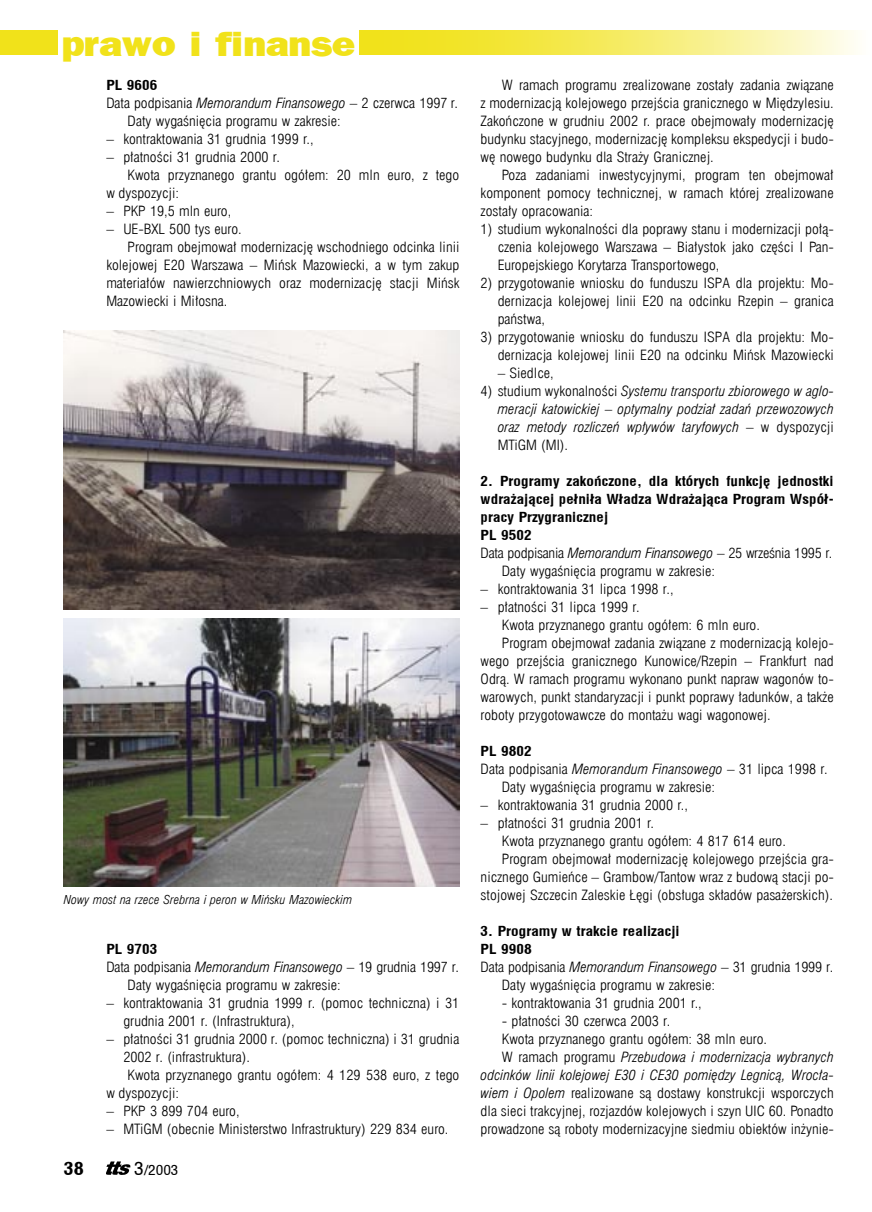
<style>
.page{position:relative;width:872px;height:1212px;background:#fff}
.page>*{position:absolute;margin:0;border:0;box-sizing:border-box;transform-origin:0 0}
.t1{font:36px "Frankfurt Goth Hvypl";color:#f1e21a;scale:1.1 1}
.t2{font:700 18px "Switzerland Condpl";color:#000;scale:1.1 1}
.tekst{font:13.8px/18px "Swis 721 Lt Cn EU Normal";color:#000;text-align:justify;scale:1.1 1}
.tekst1{font:13.8px/18px "Swis 721 Lt Cn EU Normal";color:#000;text-align:justify;scale:1.1 1}
.tekst0{font:13.8px "Swis 721 Lt Cn EU Normal";letter-spacing:-.01em;color:#000;scale:1.1 1}
.tytuł2{font:700 13.8px/18px "Switzerland Condpl";color:#000;text-align:justify;scale:1.1 1}
.tekst1-2{font:13.8px/18px "Swis 721 Lt Cn EU Italic";color:#000;text-align:justify;scale:1.1 1}
.t3{font:13.8px "Switzerland Condpl";color:#000;scale:1.1 1}
.podpis0{font:12px "Swis 721 Lt Cn EU Italic";color:#000;scale:1.1 1}
.s1{font-family:"Swis 721 Lt Cn EU Italic"}
.s2{font-size:18px}
.s3{font-family:"Swis 721 Lt Cn EU Normal"}
</style>
<div class="page">
<div style="left:0;top:30px;width:57px;height:25px;background:#f1e21a"></div>
<svg style="left:359px;top:30px;width:499px;height:25px;background:#f5ec6b"></svg>
<svg style="left:106px;top:1161px;width:24px;height:14px"></svg>
<img style="left:64px;top:331px;width:395px;height:278px">
<img style="left:64px;top:618px;width:395px;height:269px">
<h1 class="t1" style="left:62px;top:21px;width:268px">prawo i finanse</h1>
<p class="tytuł2" style="left:106px;top:76px;width:48px">PL 9606</p>
<p class="tekst0" style="left:106px;top:95px;width:321px">Data podpisania <span class="s1">Memorandum Finansowego</span> – 2 czerwca 1997 r.</p>
<p class="tekst" style="left:128px;top:112px;width:195px">Daty wygaśnięcia programu w zakresie:</p>
<p class="tekst1" style="left:106px;top:130px;width:190px">– kontraktowania 31 grudnia 1999 r.,</p>
<p class="tekst1" style="left:106px;top:148px;width:159px">– płatności 31 grudnia 2000 r.</p>
<p class="tekst" style="left:106px;top:166px;width:322px;text-indent:21px">Kwota przyznanego grantu ogółem: 20 mln euro, z tego w dyspozycji:</p>
<p class="tekst1" style="left:106px;top:202px;width:115px">– PKP 19,5 mln euro,</p>
<p class="tekst1" style="left:106px;top:220px;width:125px">– UE-BXL 500 tys euro.</p>
<p class="tekst" style="left:106px;top:238px;width:322px;text-indent:21px">Program obejmował modernizację wschodniego odcinka linii kolejowej E20 Warszawa – Mińsk Mazowiecki, a w tym zakup materiałów nawierzchniowych oraz modernizację stacji Mińsk Mazowiecki i Miłosna.</p>
<p class="podpis0" style="left:64px;top:893px;width:264px">Nowy most na rzece Srebrna i peron w Mińsku Mazowieckim</p>
<p class="tytuł2" style="left:106px;top:940px;width:48px">PL 9703</p>
<p class="tekst0" style="left:106px;top:959px;width:322px">Data podpisania <span class="s1">Memorandum Finansowego</span> – 19 grudnia 1997 r.</p>
<p class="tekst" style="left:128px;top:976px;width:195px">Daty wygaśnięcia programu w zakresie:</p>
<p class="tekst1" style="left:123px;top:994px;width:307px;text-indent:-17px">– kontraktowania 31 grudnia 1999 r. (pomoc techniczna) i 31 grudnia 2001 r. (Infrastruktura),</p>
<p class="tekst1" style="left:123px;top:1030px;width:307px;text-indent:-17px">– płatności 31 grudnia 2000 r. (pomoc techniczna) i 31 grudnia<br>2002 r. (infrastruktura).</p>
<p class="tekst" style="left:106px;top:1066px;width:322px;text-indent:21px">Kwota przyznanego grantu ogółem: 4 129 538 euro, z tego w dyspozycji:</p>
<p class="tekst1" style="left:106px;top:1102px;width:123px">– PKP 3 899 704 euro,</p>
<p class="tekst1" style="left:106px;top:1120px;width:312px">– MTiGM (obecnie Ministerstwo Infrastruktury) 229 834 euro.</p>
<h2 class="t2" style="left:64px;top:1157px;width:19px">38</h2>
<p class="t3" style="left:134px;top:1160px;width:42px"><span class="s2">3</span>/2003</p>
<p class="tekst" style="left:480px;top:76px;width:322px;text-indent:21px">W ramach programu zrealizowane zostały zadania związane z modernizacją kolejowego przejścia granicznego w Międzylesiu.<br>Zakończone w grudniu 2002 r. prace obejmowały modernizację budynku stacyjnego, modernizację kompleksu ekspedycji i budo&shy;wę nowego budynku dla Straży Granicznej.</p>
<p class="tekst" style="left:480px;top:166px;width:322px;text-indent:21px">Poza zadaniami inwestycyjnymi, program ten obejmował komponent pomocy technicznej, w ramach której zrealizowane zostały opracowania:</p>
<p class="tekst1" style="left:497px;top:220px;width:307px;text-indent:-17px">1) studium wykonalności dla poprawy stanu i modernizacji połą&shy;czenia kolejowego Warszawa – Białystok jako części I Pan-Europejskiego Korytarza Transportowego,</p>
<p class="tekst1" style="left:497px;top:274px;width:307px;text-indent:-17px">2) przygotowanie wniosku do funduszu ISPA dla projektu: Mo&shy;dernizacja kolejowej linii E20 na odcinku Rzepin – granica państwa,</p>
<p class="tekst1" style="left:480px;top:328px;width:322px;text-align:right">3) przygotowanie wniosku do funduszu ISPA dla projektu: Mo&shy;dernizacja kolejowej linii E20 na odcinku Mińsk Mazowiecki</p>
<p class="tekst1" style="left:497px;top:364px;width:52px">– Siedlce,</p>
<p class="tekst1-2" style="left:497px;top:382px;width:307px;text-indent:-17px"><span class="s3">4) studium wykonalności</span> Systemu transportu zbiorowego w aglo&shy;meracji katowickiej – optymalny podział zadań przewozowych oraz metody rozliczeń wpływów taryfowych <span class="s3">– w dyspozycji MTiGM (MI).</span></p>
<p class="tytuł2" style="left:480px;top:472px;width:322px">2. Programy zakończone, dla których funkcję jednostki wdrażającej pełniła Władza Wdrażająca Program Współ&shy;pracy Przygranicznej</p>
<p class="tytuł2" style="left:480px;top:526px;width:48px">PL 9502</p>
<p class="tekst0" style="left:480px;top:545px;width:321px">Data podpisania <span class="s1">Memorandum Finansowego</span> – 25 września 1995 r.</p>
<p class="tekst" style="left:502px;top:562px;width:195px">Daty wygaśnięcia programu w zakresie:</p>
<p class="tekst1" style="left:480px;top:580px;width:177px">– kontraktowania 31 lipca 1998 r.,</p>
<p class="tekst1" style="left:480px;top:598px;width:146px">– płatności 31 lipca 1999 r.</p>
<p class="tekst" style="left:502px;top:616px;width:236px">Kwota przyznanego grantu ogółem: 6 mln euro.</p>
<p class="tekst" style="left:480px;top:634px;width:322px;text-indent:21px">Program obejmował zadania związane z modernizacją kolejo&shy;wego przejścia granicznego Kunowice/Rzepin – Frankfurt nad Odrą. W ramach programu wykonano punkt napraw wagonów to&shy;warowych, punkt standaryzacji i punkt poprawy ładunków, a także roboty przygotowawcze do montażu wagi wagonowej.</p>
<p class="tytuł2" style="left:480px;top:742px;width:48px">PL 9802</p>
<p class="tekst0" style="left:480px;top:761px;width:317px">Data podpisania <span class="s1">Memorandum Finansowego</span> – 31 lipca 1998 r.</p>
<p class="tekst" style="left:502px;top:778px;width:195px">Daty wygaśnięcia programu w zakresie:</p>
<p class="tekst1" style="left:480px;top:796px;width:190px">– kontraktowania 31 grudnia 2000 r.,</p>
<p class="tekst1" style="left:480px;top:814px;width:159px">– płatności 31 grudnia 2001 r.</p>
<p class="tekst" style="left:502px;top:832px;width:260px">Kwota przyznanego grantu ogółem: 4 817 614 euro.</p>
<p class="tekst" style="left:480px;top:850px;width:322px;text-indent:21px">Program obejmował modernizację kolejowego przejścia gra&shy;nicznego Gumieńce – Grambow/Tantow wraz z budową stacji po&shy;stojowej Szczecin Zaleskie Łęgi (obsługa składów pasażerskich).</p>
<p class="tytuł2" style="left:480px;top:922px;width:182px">3. Programy w trakcie realizacji</p>
<p class="tytuł2" style="left:480px;top:940px;width:48px">PL 9908</p>
<p class="tekst0" style="left:480px;top:959px;width:322px">Data podpisania <span class="s1">Memorandum Finansowego</span> – 31 grudnia 1999 r.</p>
<p class="tekst" style="left:502px;top:976px;width:195px">Daty wygaśnięcia programu w zakresie:</p>
<p class="tekst" style="left:502px;top:994px;width:183px">- kontraktowania 31 grudnia 2001 r.,</p>
<p class="tekst" style="left:502px;top:1012px;width:155px">- płatności 30 czerwca 2003 r.</p>
<p class="tekst" style="left:502px;top:1030px;width:242px">Kwota przyznanego grantu ogółem: 38 mln euro.</p>
<p class="tekst" style="left:480px;top:1048px;width:322px;text-indent:21px">W ramach programu <span class="s1">Przebudowa i modernizacja wybranych odcinków linii kolejowej E30 i CE30 pomiędzy Legnicą, Wrocła&shy;wiem i Opolem</span> realizowane są dostawy konstrukcji wsporczych dla sieci trakcyjnej, rozjazdów kolejowych i szyn UIC 60. Ponadto prowadzone są roboty modernizacyjne siedmiu obiektów inżynie-</p>
</div>
